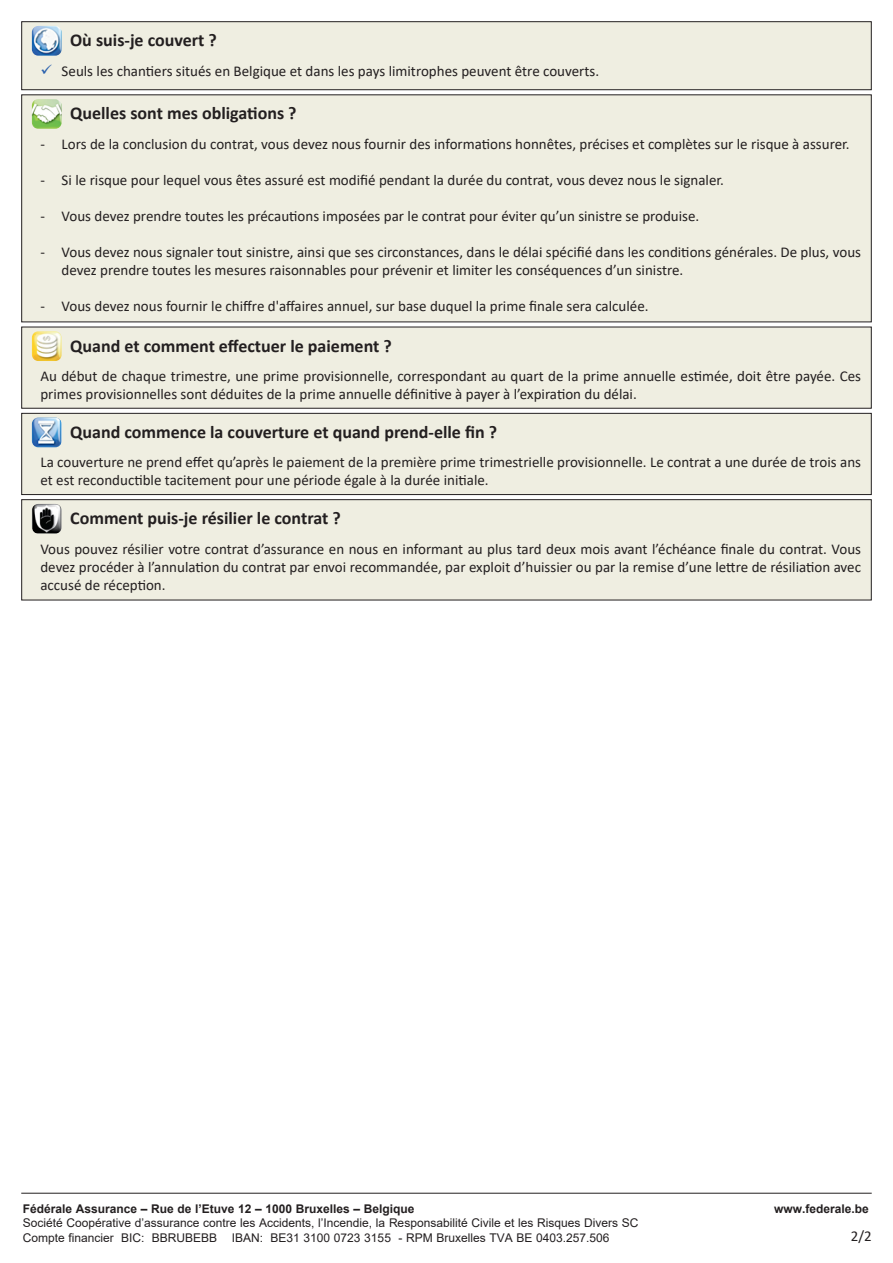
<style>
.page{position:relative;width:893px;height:1263px;background:#fff}
.page>*{position:absolute;margin:0;border:0;box-sizing:border-box;transform-origin:0 0}
.t1{font:700 18px "Calibri";color:#231f20}
.t2{font:15px/18px "Calibri";color:#231f20}
.Normaal{font:12px "Arial";color:#231f20}
.Normaal-2{font:700 12px "Arial";color:#231f20}
.s1{color:#2960ad}
</style>
<div class="page">
<div style="left:21px;top:21px;width:851px;height:69px;background:#efeee1;border:1px solid #231f20"></div>
<img style="left:32px;top:26px;width:30px;height:30px">
<div style="left:21px;top:94px;width:851px;height:228px;background:#efeee1"></div>
<img style="left:32px;top:99px;width:30px;height:30px">
<div style="left:21px;top:327px;width:851px;height:82px;background:#efeee1;border:1px solid #231f20"></div>
<div style="left:21px;top:413px;width:851px;height:82px;background:#efeee1;border:1px solid #231f20"></div>
<img style="left:32px;top:418px;width:30px;height:29px">
<div style="left:21px;top:499px;width:851px;height:101px;background:#efeee1;border:1px solid #231f20"></div>
<img style="left:32px;top:504px;width:30px;height:30px">
<hr style="left:21px;top:1193px;width:851px;height:1px;background:#231f20">
<img style="left:32px;top:331px;width:30px;height:30px">
<p class="t1" style="left:70px;top:28px;width:148px">Où suis-je couvert ?</p>
<p class="t2" style="left:40px;top:61px;width:560px"><span class="s1">✓</span> Seuls les chantiers situés en Belgique et dans les pays limitrophes peuvent être couverts.</p>
<p class="t1" style="left:70px;top:101px;width:228px">Quelles sont mes obligations ?</p>
<p class="t2" style="left:40px;top:135px;width:811px">- Lors de la conclusion du contrat, vous devez nous fournir des informations honnêtes, précises et complètes sur le risque à assurer.</p>
<p class="t2" style="left:40px;top:171px;width:685px">- Si le risque pour lequel vous êtes assuré est modifié pendant la durée du contrat, vous devez nous le signaler.</p>
<p class="t2" style="left:40px;top:207px;width:660px">- Vous devez prendre toutes les précautions imposées par le contrat pour éviter qu’un sinistre se produise.</p>
<p class="t2" style="left:40px;top:243px;width:822px">- Vous devez nous signaler tout sinistre, ainsi que ses circonstances, dans le délai spécifié dans les conditions générales. De plus, vous</p>
<p class="t2" style="left:62px;top:261px;width:623px">devez prendre toutes les mesures raisonnables pour prévenir et limiter les conséquences d’un sinistre.</p>
<p class="t2" style="left:40px;top:297px;width:610px">- Vous devez nous fournir le chiffre d'affaires annuel, sur base duquel la prime finale sera calculée.</p>
<p class="t1" style="left:70px;top:333px;width:323px">Quand et comment effectuer le paiement ?</p>
<p class="t2" style="left:40px;top:367px;width:822px">Au début de chaque trimestre, une prime provisionnelle, correspondant au quart de la prime annuelle estimée, doit être payée. Ces primes provisionnelles sont déduites de la prime annuelle définitive à payer à l’expiration du délai.</p>
<p class="t1" style="left:70px;top:419px;width:428px">Quand commence la couverture et quand prend-elle fin ?</p>
<p class="t2" style="left:40px;top:453px;width:822px">La couverture ne prend effet qu’après le paiement de la première prime trimestrielle provisionnelle. Le contrat a une durée de trois ans et est reconductible tacitement pour une période égale à la durée initiale.</p>
<p class="t1" style="left:70px;top:505px;width:272px">Comment puis-je résilier le contrat ?</p>
<p class="t2" style="left:40px;top:539px;width:822px;text-align:justify">Vous pouvez résilier votre contrat d’assurance en nous en informant au plus tard deux mois avant l’échéance finale du contrat. Vous devez procéder à l’annulation du contrat par envoi recommandée, par exploit d’huissier ou par la remise d’une lettre de résiliation avec accusé de réception.</p>
<p class="Normaal-2" style="left:23px;top:1200px;width:393px">Fédérale Assurance – Rue de l’Etuve 12 – 1000 Bruxelles – Belgique</p>
<p class="Normaal-2" style="left:774px;top:1200px;width:96px">www.federale.be</p>
<p class="Normaal" style="left:23px;top:1215px;width:617px">Société Coopérative d’assurance contre les Accidents, l’Incendie, la Responsabilité Civile et les Risques Divers SC</p>
<p class="Normaal" style="left:23px;top:1229px;width:588px">Compte financier BIC: BBRUBEBB IBAN: BE31 3100 0723 3155 - RPM Bruxelles TVA BE 0403.257.506</p>
<p class="t2" style="left:851px;top:1226px;width:22px">2/2</p>
</div>
